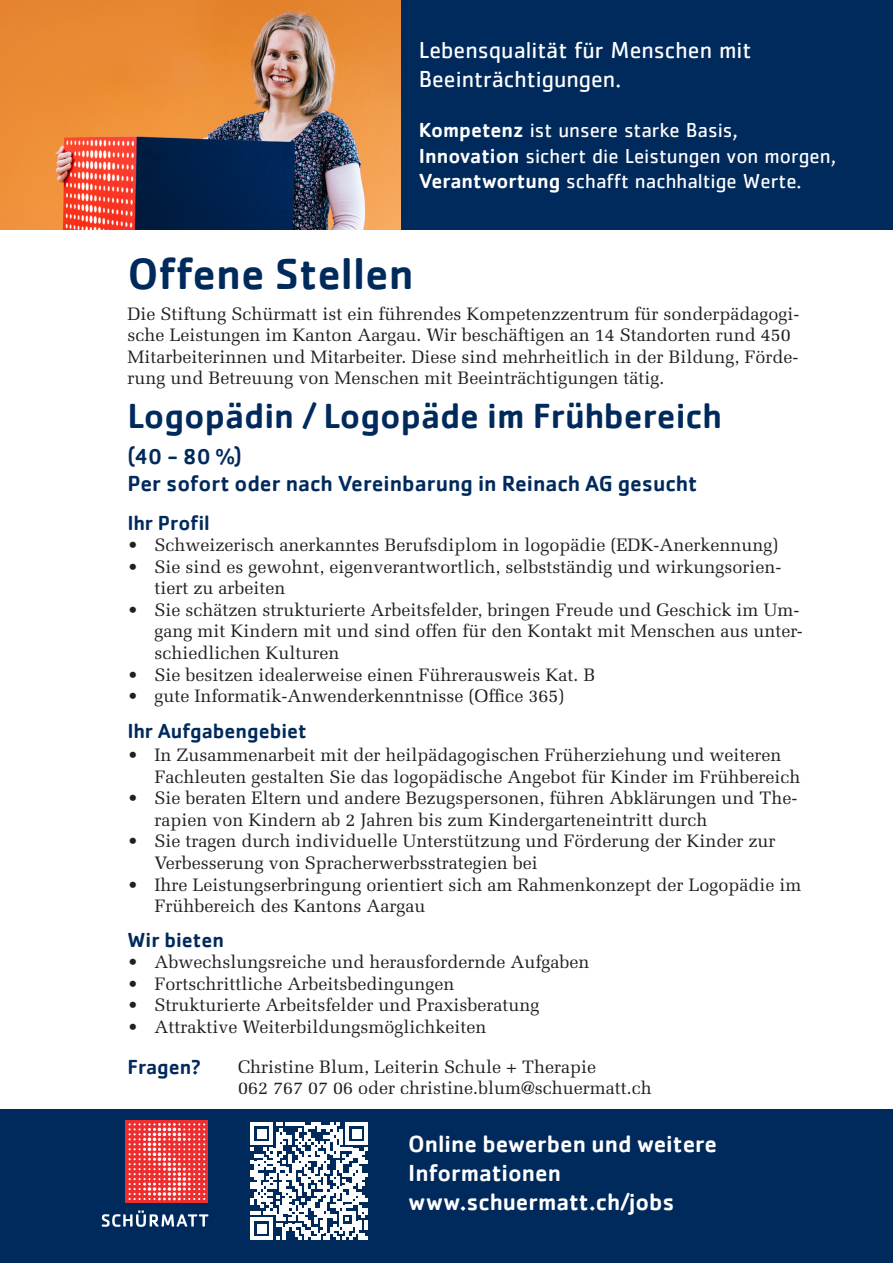
<style>
.page{position:relative;width:893px;height:1263px;background:#fff}
.page>*{position:absolute;margin:0;border:0;box-sizing:border-box;transform-origin:0 0}
.t1{font:500 45px "Cachet";color:#002a5c}
.t2{font:500 36px "Cachet";color:#002a5c}
.t3{font:500 24px "Cachet";color:#fff}
.t4{font:24px/28.8px "Cachet Std";color:#fff}
.t5{font:500 22.5px "Cachet";color:#002a5c}
.t6{font:21px/25.2px "Cachet Std";color:#fff}
.t7{font:500 21px "Cachet";color:#002a5c}
.t8{font:18px/21.6px "Melior LT Std";color:#231f20}
.s1{font-family:"Cachet";font-weight:500}
</style>
<div class="page">
<img style="left:0;top:0;width:402px;height:230px">
<div style="left:402px;top:0;width:491px;height:230px;background:#002a5c"></div>
<div style="left:0;top:1110px;width:893px;height:153px;background:#002a5c"></div>
<svg style="left:251px;top:1122px;width:117px;height:118px"></svg>
<svg style="left:102px;top:1210px;width:106px;height:17px"></svg>
<div style="left:126px;top:1120px;width:82px;height:83px;background:#ee2d2e"></div>
<svg style="left:129px;top:1123px;width:76px;height:77px"></svg>
<p class="t4" style="left:419px;top:35px;width:334px">Lebensqualität für Menschen mit<br>Beeinträchtigungen.</p>
<p class="t6" style="left:419px;top:117px;width:320px"><span class="s1">Kompetenz</span> ist unsere starke Basis,</p>
<p class="t6" style="left:419px;top:143px;width:419px"><span class="s1">Innovation</span> sichert die Leistungen von morgen,<br><span class="s1">Verantwortung</span> schafft nachhaltige Werte.</p>
<p class="t1" style="left:128px;top:246px;width:288px">Offene Stellen</p>
<p class="t8" style="left:128px;top:303px;width:673px">Die Stiftung Schürmatt ist ein führendes Kompetenzzentrum für sonderpädagogi&shy;sche Leistungen im Kanton Aargau. Wir beschäftigen an 14 Standorten rund 450<br>Mitarbeiterinnen und Mitarbeiter. Diese sind mehrheitlich in der Bildung, Förde&shy;rung und Betreuung von Menschen mit Beeinträchtigungen tätig.</p>
<p class="t2" style="left:128px;top:394px;width:596px">Logopädin / Logopäde im Frühbereich</p>
<p class="t5" style="left:128px;top:443px;width:116px">(40 - 80 %)</p>
<p class="t5" style="left:128px;top:470px;width:571px">Per sofort oder nach Vereinbarung in Reinach AG gesucht</p>
<p class="t7" style="left:128px;top:510px;width:84px">Ihr Profil</p>
<p class="t8" style="left:128px;top:534px;width:652px">• Schweizerisch anerkanntes Berufsdiplom in logopädie (EDK-Anerkennung)</p>
<p class="t8" style="left:155px;top:556px;width:628px;text-indent:-27px">• Sie sind es gewohnt, eigenverantwortlich, selbstständig und wirkungsorien&shy;tiert zu arbeiten</p>
<p class="t8" style="left:155px;top:599px;width:650px;text-indent:-27px">• Sie schätzen strukturierte Arbeitsfelder, bringen Freude und Geschick im Um&shy;gang mit Kindern mit und sind offen für den Kontakt mit Menschen aus unter&shy;schiedlichen Kulturen</p>
<p class="t8" style="left:128px;top:664px;width:469px">• Sie besitzen idealerweise einen Führerausweis Kat. B</p>
<p class="t8" style="left:128px;top:685px;width:438px">• gute Informatik-Anwenderkenntnisse (Office 365)</p>
<p class="t7" style="left:128px;top:718px;width:181px">Ihr Aufgabengebiet</p>
<p class="t8" style="left:155px;top:744px;width:647px;text-indent:-27px">• In Zusammenarbeit mit der heilpädagogischen Früherziehung und weiteren<br>Fachleuten gestalten Sie das logopädische Angebot für Kinder im Frühbereich</p>
<p class="t8" style="left:155px;top:787px;width:644px;text-indent:-27px">• Sie beraten Eltern und andere Bezugspersonen, führen Abklärungen und The&shy;rapien von Kindern ab 2 Jahren bis zum Kindergarteneintritt durch</p>
<p class="t8" style="left:155px;top:830px;width:622px;text-indent:-27px">• Sie tragen durch individuelle Unterstützung und Förderung der Kinder zur<br>Verbesserung von Spracherwerbsstrategien bei</p>
<p class="t8" style="left:155px;top:874px;width:648px;text-indent:-27px">• Ihre Leistungserbringung orientiert sich am Rahmenkonzept der Logopädie im<br>Frühbereich des Kantons Aargau</p>
<p class="t7" style="left:128px;top:926px;width:98px">Wir bieten</p>
<p class="t8" style="left:128px;top:951px;width:463px">• Abwechslungsreiche und herausfordernde Aufgaben</p>
<p class="t8" style="left:128px;top:973px;width:328px">• Fortschrittliche Arbeitsbedingungen</p>
<p class="t8" style="left:128px;top:994px;width:413px">• Strukturierte Arbeitsfelder und Praxisberatung</p>
<p class="t8" style="left:128px;top:1016px;width:360px">• Attraktive Weiterbildungsmöglichkeiten</p>
<p class="t7" style="left:128px;top:1054px;width:75px">Fragen?</p>
<p class="t8" style="left:238px;top:1056px;width:359px">Christine Blum, Leiterin Schule + Therapie</p>
<p class="t8" style="left:238px;top:1077px;width:415px">062 767 07 06 oder christine.blum@schuermatt.ch</p>
<p class="t3" style="left:408px;top:1129px;width:310px">Online bewerben und weitere</p>
<p class="t3" style="left:408px;top:1158px;width:154px">Informationen</p>
<p class="t3" style="left:408px;top:1187px;width:268px">www.schuermatt.ch/jobs</p>
</div>
